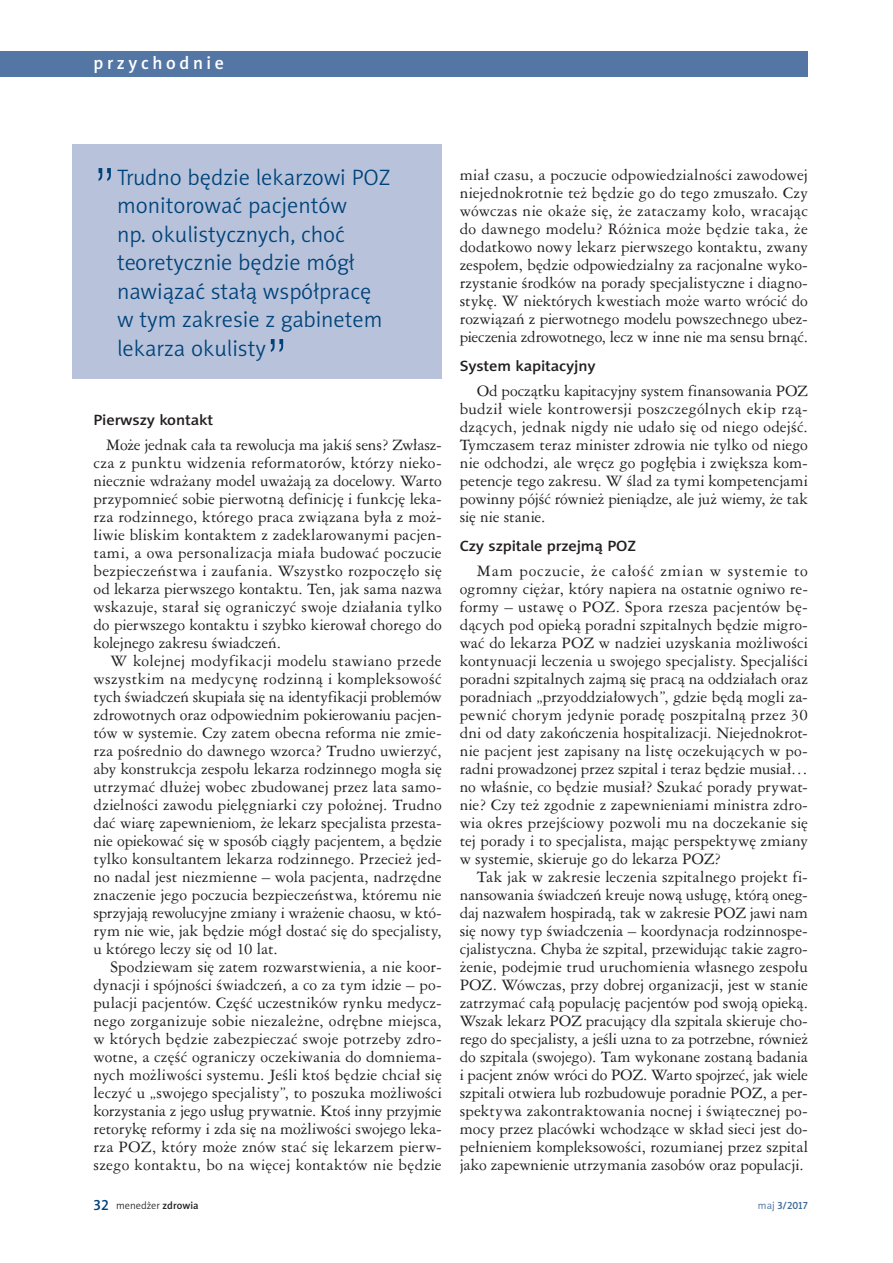
<style>
.page{position:relative;width:893px;height:1263px;background:#fff}
.page>*{position:absolute;margin:0;border:0;box-sizing:border-box;transform-origin:0 0}
.t1{font:52.5px "Swis 721 Lt PL";color:#004279}
.t2{font:22.5px/28.5px "Naomi Sans EFN Light";color:#004279}
.t3{font:18px "Naomi Sans EFN Medium";letter-spacing:.2em;color:#fff}
.t4{font:15px/18px "Ameri Garmnd PL";color:#231f20;text-align:justify}
.t5{font:15px "Naomi Sans EFN Medium";letter-spacing:-.01em;color:#231f20;scale:1.1 1}
.t6{font:10.5px "Naomi Sans EFN Light";color:#231f20}
.t7{font:10.5px "Naomi Sans EFN Medium";color:#3d6799}
.s1{font-family:"Naomi Sans EFN Medium";font-size:15px;color:#004279}
.s2{font-family:"Naomi Sans EFN Medium"}
.s3{font-family:"Naomi Sans EFN Light"}
</style>
<div class="page">
<div style="left:0;top:51px;width:808px;height:26px;background:#5476a5"></div>
<div style="left:72px;top:144px;width:370px;height:234px;background:#b8c3db"></div>
<p class="t3" style="left:94px;top:52px;width:132px">przychodnie</p>
<h1 class="t1" style="left:94px;top:154px;width:24px">”</h1>
<h2 class="t2" style="left:117px;top:163px;width:275px">Trudno będzie lekarzowi POZ monitorować pacjentów<br>np. okulistycznych, choć teoretycznie będzie mógł nawiązać stałą współpracę w tym zakresie z gabinetem lekarza okulisty</h2>
<h1 class="t1" style="left:266px;top:325px;width:24px">”</h1>
<p class="t5" style="left:94px;top:411px;width:110px">Pierwszy kontakt</p>
<p class="t4" style="left:94px;top:435px;width:350px;text-indent:13px">Może jednak cała ta rewolucja ma jakiś sens? Zwłasz&shy;cza z punktu widzenia reformatorów, którzy nieko&shy;niecznie wdrażany model uważają za docelowy. Warto przypomnieć sobie pierwotną definicję i funkcję leka&shy;rza rodzinnego, którego praca związana była z moż&shy;liwie bliskim kontaktem z zadeklarowanymi pacjen&shy;tami, a owa personalizacja miała budować poczucie bezpieczeństwa i zaufania. Wszystko rozpoczęło się od lekarza pierwszego kontaktu. Ten, jak sama nazwa wskazuje, starał się ograniczyć swoje działania tylko do pierwszego kontaktu i szybko kierował chorego do kolejnego zakresu świadczeń.</p>
<p class="t4" style="left:94px;top:651px;width:350px;text-indent:17px">W kolejnej modyfikacji modelu stawiano przede wszystkim na medycynę rodzinną i kompleksowość tych świadczeń skupiała się na identyfikacji problemów zdrowotnych oraz odpowiednim pokierowaniu pacjen&shy;tów w systemie. Czy zatem obecna reforma nie zmie&shy;rza pośrednio do dawnego wzorca? Trudno uwierzyć, aby konstrukcja zespołu lekarza rodzinnego mogła się utrzymać dłużej wobec zbudowanej przez lata samo&shy;dzielności zawodu pielęgniarki czy położnej. Trudno dać wiarę zapewnieniom, że lekarz specjalista przesta&shy;nie opiekować się w sposób ciągły pacjentem, a będzie tylko konsultantem lekarza rodzinnego. Przecież jed&shy;no nadal jest niezmienne – wola pacjenta, nadrzędne znaczenie jego poczucia bezpieczeństwa, któremu nie sprzyjają rewolucyjne zmiany i wrażenie chaosu, w któ&shy;rym nie wie, jak będzie mógł dostać się do specjalisty, u którego leczy się od 10 lat.</p>
<p class="t4" style="left:94px;top:957px;width:350px;text-indent:17px">Spodziewam się zatem rozwarstwienia, a nie koor&shy;dynacji i spójności świadczeń, a co za tym idzie – po&shy;pulacji pacjentów. Część uczestników rynku medycz&shy;nego zorganizuje sobie niezależne, odrębne miejsca, w których będzie zabezpieczać swoje potrzeby zdro&shy;wotne, a część ograniczy oczekiwania do domniema&shy;nych możliwości systemu. Jeśli ktoś będzie chciał się leczyć u „swojego specjalisty”, to poszuka możliwości korzystania z jego usług prywatnie. Ktoś inny przyjmie retorykę reformy i zda się na możliwości swojego leka&shy;rza POZ, który może znów stać się lekarzem pierw&shy;szego kontaktu, bo na więcej kontaktów nie będzie</p>
<p class="t4" style="left:460px;top:165px;width:350px">miał czasu, a poczucie odpowiedzialności zawodowej niejednokrotnie też będzie go do tego zmuszało. Czy wówczas nie okaże się, że zataczamy koło, wracając do dawnego modelu? Różnica może będzie taka, że dodatkowo nowy lekarz pierwszego kontaktu, zwany zespołem, będzie odpowiedzialny za racjonalne wyko&shy;rzystanie środków na porady specjalistyczne i diagno&shy;stykę. W niektórych kwestiach może warto wrócić do rozwiązań z pierwotnego modelu powszechnego ubez&shy;pieczenia zdrowotnego, lecz w inne nie ma sensu brnąć.</p>
<p class="t5" style="left:460px;top:357px;width:125px">System kapitacyjny</p>
<p class="t4" style="left:460px;top:381px;width:350px;text-indent:17px">Od początku kapitacyjny system finansowania POZ budził wiele kontrowersji poszczególnych ekip rzą&shy;dzących, jednak nigdy nie udało się od niego odejść.<br>Tymczasem teraz minister zdrowia nie tylko od niego nie odchodzi, ale wręcz go pogłębia i zwiększa kom&shy;petencje tego zakresu. W ślad za tymi kompetencjami powinny pójść również pieniądze, ale już wiemy, że tak się nie stanie.</p>
<p class="t5" style="left:460px;top:537px;width:162px">Czy szpitale przejmą POZ</p>
<p class="t4" style="left:460px;top:561px;width:350px;text-indent:17px">Mam poczucie, że całość zmian w systemie to ogromny ciężar, który napiera na ostatnie ogniwo re&shy;formy – ustawę o POZ. Spora rzesza pacjentów bę&shy;dących pod opieką poradni szpitalnych będzie migro&shy;wać do lekarza POZ w nadziei uzyskania możliwości kontynuacji leczenia u swojego specjalisty. Specjaliści poradni szpitalnych zajmą się pracą na oddziałach oraz poradniach „przyoddziałowych”, gdzie będą mogli za&shy;pewnić chorym jedynie poradę poszpitalną przez 30 dni od daty zakończenia hospitalizacji. Niejednokrot&shy;nie pacjent jest zapisany na listę oczekujących w po&shy;radni prowadzonej przez szpital i teraz będzie musiał… no właśnie, co będzie musiał? Szukać porady prywat&shy;nie? Czy też zgodnie z zapewnieniami ministra zdro&shy;wia okres przejściowy pozwoli mu na doczekanie się tej porady i to specjalista, mając perspektywę zmiany w systemie, skieruje go do lekarza POZ?</p>
<p class="t4" style="left:460px;top:867px;width:350px;text-indent:17px">Tak jak w zakresie leczenia szpitalnego projekt fi&shy;nansowania świadczeń kreuje nową usługę, którą oneg&shy;daj nazwałem hospiradą, tak w zakresie POZ jawi nam się nowy typ świadczenia – koordynacja rodzinnospe&shy;cjalistyczna. Chyba że szpital, przewidując takie zagro&shy;żenie, podejmie trud uruchomienia własnego zespołu POZ. Wówczas, przy dobrej organizacji, jest w stanie zatrzymać całą populację pacjentów pod swoją opieką.<br>Wszak lekarz POZ pracujący dla szpitala skieruje cho&shy;rego do specjalisty, a jeśli uzna to za potrzebne, również do szpitala (swojego). Tam wykonane zostaną badania i pacjent znów wróci do POZ. Warto spojrzeć, jak wiele szpitali otwiera lub rozbudowuje poradnie POZ, a per&shy;spektywa zakontraktowania nocnej i świątecznej po&shy;mocy przez placówki wchodzące w skład sieci jest do&shy;pełnieniem kompleksowości, rozumianej przez szpital jako zapewnienie utrzymania zasobów oraz populacji.</p>
<p class="t6" style="left:94px;top:1199px;width:106px"><span class="s1">32</span> menedżer <span class="s2">zdrowia</span></p>
<p class="t7" style="left:758px;top:1199px;width:51px"><span class="s3">maj</span> 3/2017</p>
</div>
